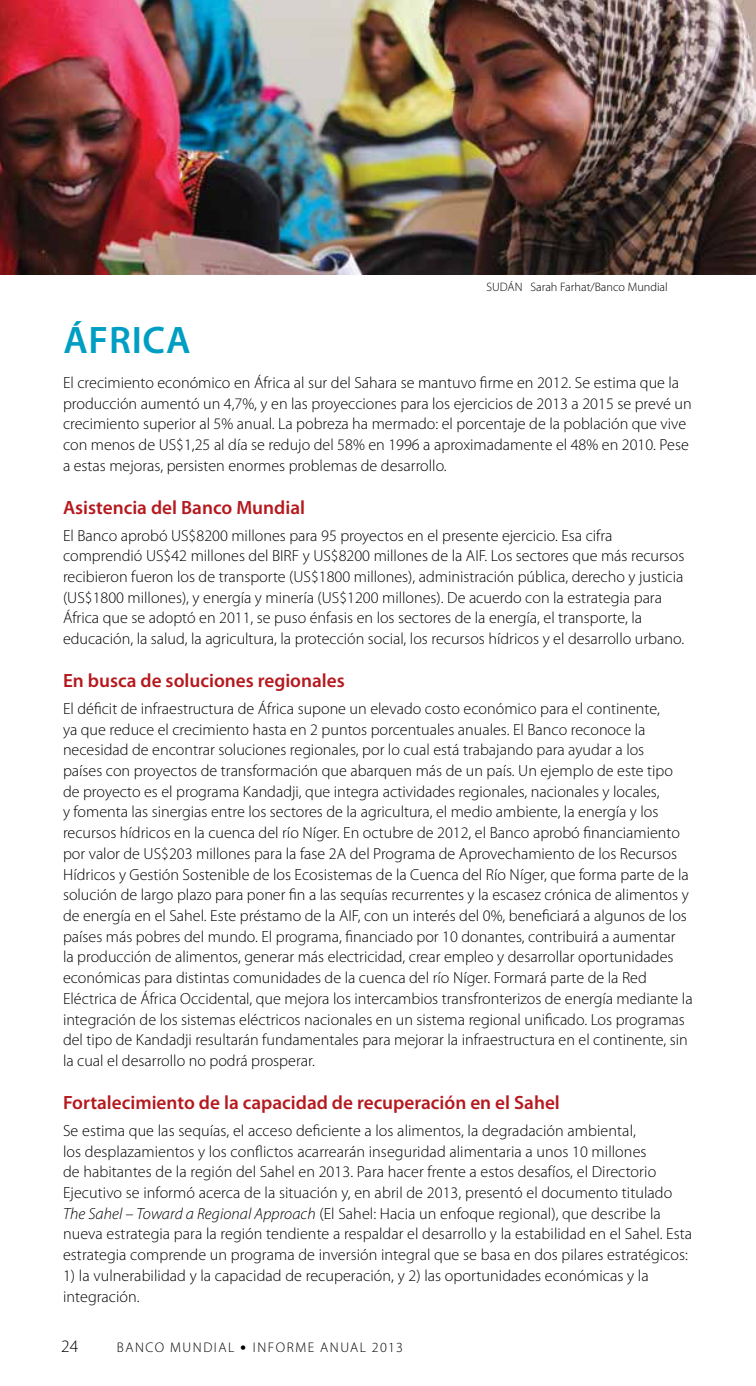
<style>
.page{position:relative;width:756px;height:1386px;background:#fff}
.page>*{position:absolute;margin:0;border:0;box-sizing:border-box;transform-origin:0 0}
.t1{font:600 38.5px "Myriad Pro";letter-spacing:.02em;color:#009ec2}
.t2{font:600 19.25px "Myriad Pro";color:#b5191e}
.t3{font:300 17.5px "Myriad Pro";color:#000}
.t4{font:300 16.1px/20.7px "Myriad Pro";color:#000}
.t5{font:300 14px "Myriad Pro";letter-spacing:.11em;color:#000}
.t6{font:300 12.25px "Myriad Pro";color:#000}
.s1{font-style:italic}
.s2{font-size:24.5px}
</style>
<div class="page">
<img style="left:0;top:0;width:756px;height:274px">
<h1 class="t1" style="left:63px;top:316px;width:129px">África</h1>
<p class="t6" style="left:486px;top:280px;width:183px">SUDÁN Sarah Farhat/Banco Mundial</p>
<p class="t4" style="left:63px;top:373px;width:630px">El crecimiento económico en África al sur del Sahara se mantuvo firme en 2012. Se estima que la producción aumentó un 4,7%, y en las proyecciones para los ejercicios de 2013 a 2015 se prevé un crecimiento superior al 5% anual. La pobreza ha mermado: el porcentaje de la población que vive con menos de US$1,25 al día se redujo del 58% en 1996 a aproximadamente el 48% en 2010. Pese a estas mejoras, persisten enormes problemas de desarrollo.</p>
<p class="t2" style="left:63px;top:495px;width:244px">Asistencia del Banco Mundial</p>
<p class="t4" style="left:63px;top:525px;width:623px">El Banco aprobó US$8200 millones para 95 proyectos en el presente ejercicio. Esa cifra comprendió US$42 millones del BIRF y US$8200 millones de la AIF. Los sectores que más recursos recibieron fueron los de transporte (US$1800 millones), administración pública, derecho y justicia (US$1800 millones), y energía y minería (US$1200 millones). De acuerdo con la estrategia para África que se adoptó en 2011, se puso énfasis en los sectores de la energía, el transporte, la educación, la salud, la agricultura, la protección social, los recursos hídricos y el desarrollo urbano.</p>
<p class="t2" style="left:63px;top:668px;width:283px">En busca de soluciones regionales</p>
<p class="t4" style="left:63px;top:699px;width:631px">El déficit de infraestructura de África supone un elevado costo económico para el continente,<br>ya que reduce el crecimiento hasta en 2 puntos porcentuales anuales. El Banco reconoce la necesidad de encontrar soluciones regionales, por lo cual está trabajando para ayudar a los<br>países con proyectos de transformación que abarquen más de un país. Un ejemplo de este tipo de proyecto es el programa Kandadji, que integra actividades regionales, nacionales y locales,<br>y fomenta las sinergias entre los sectores de la agricultura, el medio ambiente, la energía y los recursos hídricos en la cuenca del río Níger. En octubre de 2012, el Banco aprobó financiamiento por valor de US$203 millones para la fase 2A del Programa de Aprovechamiento de los Recursos Hídricos y Gestión Sostenible de los Ecosistemas de la Cuenca del Río Níger, que forma parte de la solución de largo plazo para poner fin a las sequías recurrentes y la escasez crónica de alimentos y de energía en el Sahel. Este préstamo de la AIF, con un interés del 0%, beneficiará a algunos de los países más pobres del mundo. El programa, financiado por 10 donantes, contribuirá a aumentar<br>la producción de alimentos, generar más electricidad, crear empleo y desarrollar oportunidades económicas para distintas comunidades de la cuenca del río Níger. Formará parte de la Red Eléctrica de África Occidental, que mejora los intercambios transfronterizos de energía mediante la integración de los sistemas eléctricos nacionales en un sistema regional unificado. Los programas del tipo de Kandadji resultarán fundamentales para mejorar la infraestructura en el continente, sin la cual el desarrollo no podrá prosperar.</p>
<p class="t2" style="left:63px;top:1090px;width:498px">Fortalecimiento de la capacidad de recuperación en el Sahel</p>
<p class="t4" style="left:63px;top:1120px;width:631px">Se estima que las sequías, el acceso deficiente a los alimentos, la degradación ambiental,<br>los desplazamientos y los conflictos acarrearán inseguridad alimentaria a unos 10 millones<br>de habitantes de la región del Sahel en 2013. Para hacer frente a estos desafíos, el Directorio Ejecutivo se informó acerca de la situación y, en abril de 2013, presentó el documento titulado <span class="s1">The Sahel – Toward a Regional Approach</span> (El Sahel: Hacia un enfoque regional), que describe la nueva estrategia para la región tendiente a respaldar el desarrollo y la estabilidad en el Sahel. Esta estrategia comprende un programa de inversión integral que se basa en dos pilares estratégicos:</p>
<p class="t4" style="left:63px;top:1265px;width:587px">1) la vulnerabilidad y la capacidad de recuperación, y 2) las oportunidades económicas y la integración.</p>
<p class="t3" style="left:61px;top:1337px;width:19px">24</p>
<p class="t5" style="left:117px;top:1340px;width:288px">BANCO MUNDIAL <span class="s2">•</span> INFORME ANUAL 2013</p>
</div>
